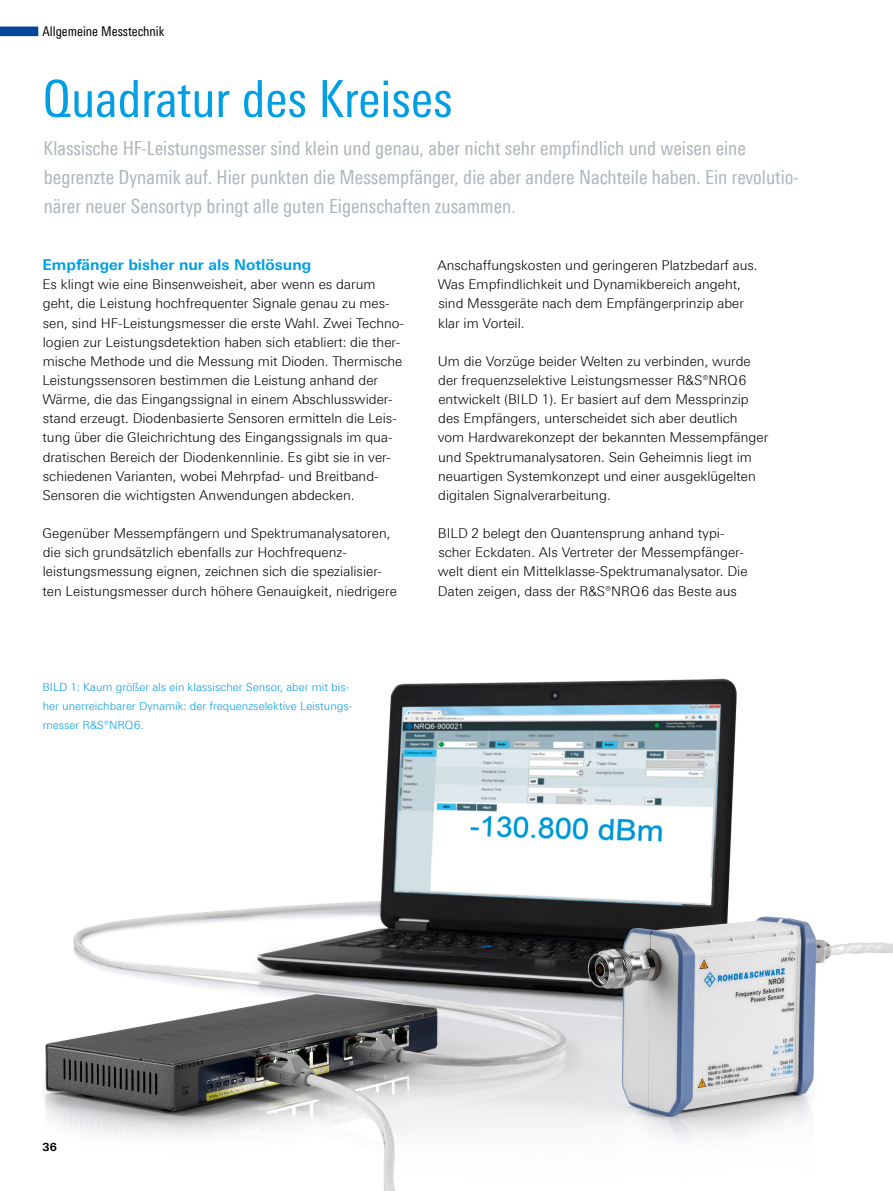
<style>
.page{position:relative;width:893px;height:1191px;background:#fff}
.page>*{position:absolute;margin:0;border:0;box-sizing:border-box;transform-origin:0 0}
._01_Titel_klein{font:51px "Linotype Univers 420 Cn";color:#009ee3}
._02_Einleitung_klein{font:19.5px/28.7px "Linotype Univers 420 Cn";color:#acb6bb}
._03_Überschrift_1{font:700 15px "Linotype Univers 630";color:#009ee3}
.Fließtext{font:300 13.5px/19.2px "Linotype Univers 330";color:#000}
.Fließtext_oAo{font:300 13.5px/19.2px "Linotype Univers 330";color:#000}
.t1{font:13.5px "Linotype Univers 420 Cn";color:#000}
.Bildlegende{font:300 11.25px/19.2px "Linotype Univers 330";color:#009ee3}
.Pagina{font:700 11.25px "Linotype Univers 630";color:#000}
</style>
<div class="page">
<img style="left:45px;top:678px;width:848px;height:513px">
<div style="left:0;top:27px;width:38px;height:9px;background:#004699"></div>
<p class="t1" style="left:43px;top:23px;width:123px">Allgemeine Messtechnik</p>
<p class="_01_Titel_klein" style="left:43px;top:69px;width:412px">Quadratur des Kreises</p>
<p class="_02_Einleitung_klein" style="left:44px;top:134px;width:757px">Klassische HF-Leistungsmesser sind klein und genau, aber nicht sehr empfindlich und weisen eine begrenzte Dynamik auf. Hier punkten die Messempfänger, die aber andere Nachteile haben. Ein revolutio&shy;närer neuer Sensortyp bringt alle guten Eigenschaften zusammen.</p>
<p class="_03_Überschrift_1" style="left:43px;top:256px;width:270px">Empfänger bisher nur als Notlösung</p>
<p class="Fließtext_oAo" style="left:42px;top:275px;width:363px">Es klingt wie eine Binsenweisheit, aber wenn es darum geht, die Leistung hochfrequenter Signale genau zu mes&shy;sen, sind HF-Leistungsmesser die erste Wahl. Zwei Techno&shy;logien zur Leistungsdetektion haben sich etabliert: die ther&shy;mische Methode und die Messung mit Dioden. Thermische Leistungssensoren bestimmen die Leistung anhand der Wärme, die das Eingangssignal in einem Abschlusswider&shy;stand erzeugt. Diodenbasierte Sensoren ermitteln die Leis&shy;tung über die Gleichrichtung des Eingangssignals im qua&shy;dratischen Bereich der Diodenkennlinie. Es gibt sie in ver&shy;schiedenen Varianten, wobei Mehrpfad- und Breitband-Sensoren die wichtigsten Anwendungen abdecken.</p>
<p class="Fließtext" style="left:43px;top:523px;width:356px">Gegenüber Messempfängern und Spektrumanalysatoren, die sich grundsätzlich ebenfalls zur Hochfrequenz&shy;leistungsmessung eignen, zeichnen sich die spezialisier&shy;ten Leistungsmesser durch höhere Genauigkeit, niedrigere</p>
<p class="Bildlegende" style="left:43px;top:677px;width:312px">BILD 1: Kaum größer als ein klassischer Sensor, aber mit bis&shy;her unerreichbarer Dynamik: der frequenzselektive Leistungs&shy;messer R&amp;S®NRQ6.</p>
<p class="Fließtext" style="left:437px;top:255px;width:322px">Anschaffungskosten und geringeren Platzbedarf aus.<br>Was Empfindlichkeit und Dynamikbereich angeht, sind Messgeräte nach dem Empfängerprinzip aber klar im Vorteil.</p>
<p class="Fließtext" style="left:438px;top:351px;width:332px">Um die Vorzüge beider Welten zu verbinden, wurde der frequenzselektive Leistungsmesser R&amp;S®NRQ6 entwickelt (BILD 1). Er basiert auf dem Messprinzip des Empfängers, unterscheidet sich aber deutlich<br>vom Hardwarekonzept der bekannten Messempfänger und Spektrumanalysatoren. Sein Geheimnis liegt im neuartigen Systemkonzept und einer ausgeklügelten digitalen Signalverarbeitung.</p>
<p class="Fließtext" style="left:438px;top:523px;width:311px">BILD 2 belegt den Quantensprung anhand typi&shy;scher Eckdaten. Als Vertreter der Messempfänger&shy;welt dient ein Mittelklasse-Spektrumanalysator. Die Daten zeigen, dass der R&amp;S®NRQ6 das Beste aus</p>
<p class="Pagina" style="left:42px;top:1139px;width:16px">36</p>
</div>
